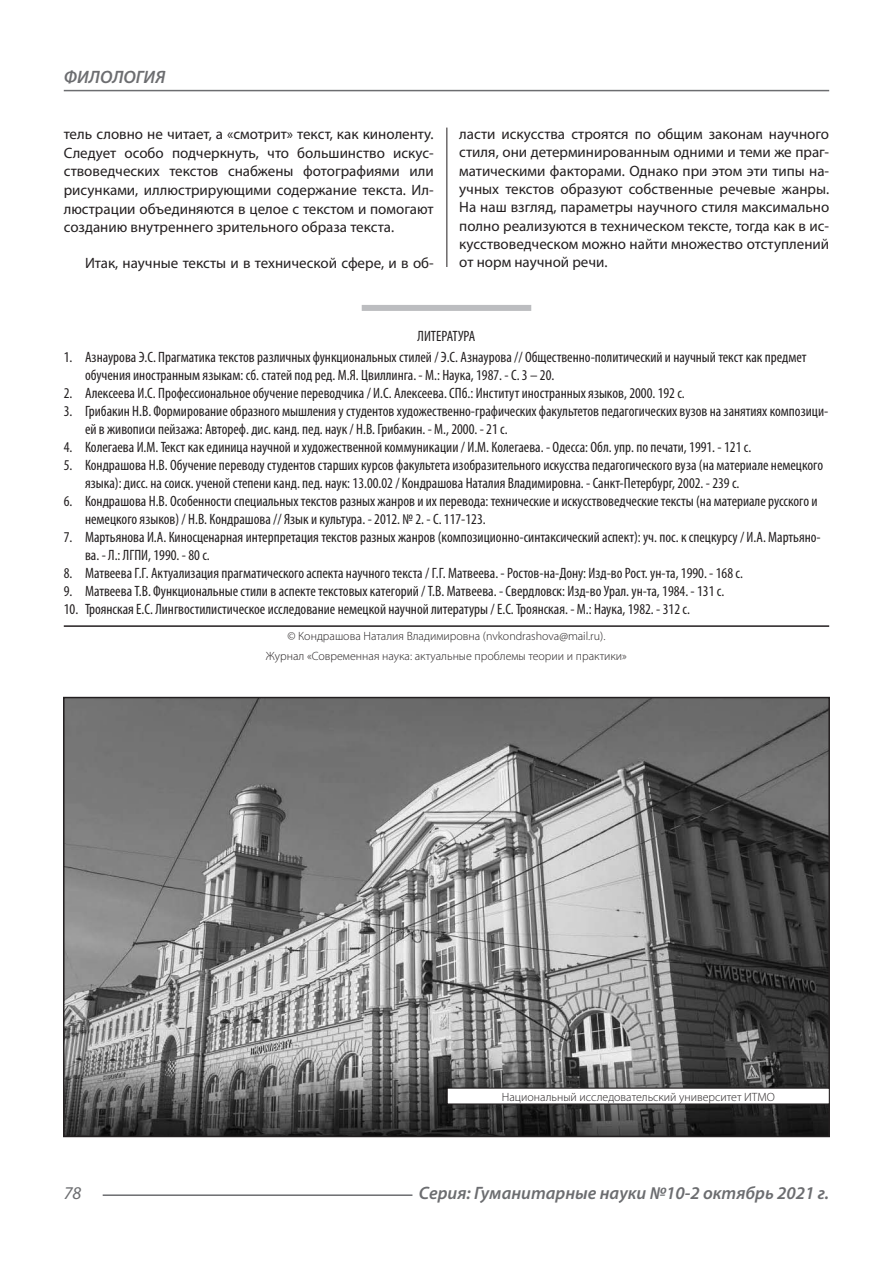
<style>
.page{position:relative;width:893px;height:1263px;background:#fff}
.page>*{position:absolute;margin:0;border:0;box-sizing:border-box;transform-origin:0 0}
.t1{font:italic 600 18px "Myriad Pro";color:#6c6d70}
.t2{font:italic 18px "Myriad Pro";color:#6c6d70}
.Библиография_Литерат{font:condensed 15px/18px "Myriad Pro";color:#231f20}
.Статья_текст{font:15px/18.3px "Myriad Pro";color:#231f20;text-align:justify}
.Автор_копирайт{font:300 12px "Myriad Pro";color:#231f20}
</style>
<div class="page">
<hr style="left:446px;top:128px;width:1px;height:1007px;background:#231f20">
<hr style="left:103px;top:1194px;width:309px;height:2px;background:#6c6d70">
<hr style="left:64px;top:90px;width:765px;height:1px;background:#6c6d70">
<div style="left:437px;top:267px;width:18px;height:869px;background:#fff"></div>
<div style="left:362px;top:305px;width:169px;height:6px;background:#bcbdc0"></div>
<hr style="left:64px;top:625px;width:765px;height:2px;background:#231f20">
<img style="left:66px;top:700px;width:761px;height:434px">
<div style="left:63px;top:697px;width:767px;height:440px;border:2px solid #231f20"></div>
<div style="left:447px;top:1088px;width:382px;height:16px;background:#fff"></div>
<div style="left:447px;top:1087px;width:383px;height:17px;border:1px solid #231f20"></div>
<p class="t1" style="left:64px;top:66px;width:103px">ФИЛОЛОГИЯ</p>
<p class="Статья_текст" style="left:64px;top:124px;width:371px">тель словно не читает, а «смотрит» текст, как киноленту.<br>Следует особо подчеркнуть, что большинство искус&shy;ствоведческих текстов снабжены фотографиями или рисунками, иллюстрирующими содержание текста. Ил&shy;люстрации объединяются в целое с текстом и помогают созданию внутреннего зрительного образа текста.</p>
<p class="Статья_текст" style="left:85px;top:253px;width:350px">Итак, научные тексты и в технической сфере, и в об-</p>
<p class="Статья_текст" style="left:459px;top:124px;width:371px">ласти искусства строятся по общим законам научного стиля, они детерминированным одними и теми же праг&shy;матическими факторами. Однако при этом эти типы на&shy;учных текстов образуют собственные речевые жанры.<br>На наш взгляд, параметры научного стиля максимально полно реализуются в техническом тексте, тогда как в ис&shy;кусствоведческом можно найти множество отступлений от норм научной речи.</p>
<p class="Библиография_Литерат" style="left:418px;top:327px;width:59px">ЛИТЕРАТУРА</p>
<p class="Библиография_Литерат" style="left:85px;top:348px;width:723px;text-indent:-21px">1. Азнаурова Э.С. Прагматика текстов различных функциональных стилей / Э.С. Азнаурова // Общественно-политический и научный текст как предмет обучения иностранным языкам: сб. статей под ред. М.Я. Цвиллинга. - М.: Наука, 1987. - С. 3 – 20.</p>
<p class="Библиография_Литерат" style="left:64px;top:384px;width:623px">2. Алексеева И.С. Профессиональное обучение переводчика / И.С. Алексеева. СПб.: Институт иностранных языков, 2000. 192 с.</p>
<p class="Библиография_Литерат" style="left:85px;top:402px;width:745px;text-indent:-21px">3. Грибакин Н.В. Формирование образного мышления у студентов художественно-графических факультетов педагогических вузов на занятиях композици&shy;ей в живописи пейзажа: Автореф. дис. канд. пед. наук / Н.В. Грибакин. - М., 2000. - 21 с.</p>
<p class="Библиография_Литерат" style="left:64px;top:438px;width:689px">4. Колегаева И.М. Текст как единица научной и художественной коммуникации / И.М. Колегаева. - Одесса: Обл. упр. по печати, 1991. - 121 с.</p>
<p class="Библиография_Литерат" style="left:85px;top:456px;width:740px;text-indent:-21px">5. Кондрашова Н.В. Обучение переводу студентов старших курсов факультета изобразительного искусства педагогического вуза (на материале немецкого языка): дисс. на соиск. ученой степени канд. пед. наук: 13.00.02 / Кондрашова Наталия Владимировна. - Санкт-Петербург, 2002. - 239 с.</p>
<p class="Библиография_Литерат" style="left:85px;top:492px;width:734px;text-indent:-21px">6. Кондрашова Н.В. Особенности специальных текстов разных жанров и их перевода: технические и искусствоведческие тексты (на материале русского и немецкого языков) / Н.В. Кондрашова // Язык и культура. - 2012. № 2. - С. 117-123.</p>
<p class="Библиография_Литерат" style="left:85px;top:528px;width:737px;text-indent:-21px">7. Мартьянова И.А. Киносценарная интерпретация текстов разных жанров (композиционно-синтаксический аспект): уч. пос. к спецкурсу / И.А. Мартьяно&shy;ва. - Л.: ЛГПИ, 1990. - 80 с.</p>
<p class="Библиография_Литерат" style="left:64px;top:564px;width:681px">8. Матвеева Г.Г. Актуализация прагматического аспекта научного текста / Г.Г. Матвеева. - Ростов-на-Дону: Изд-во Рост. ун-та, 1990. - 168 с.</p>
<p class="Библиография_Литерат" style="left:64px;top:582px;width:662px">9. Матвеева Т.В. Функциональные стили в аспекте текстовых категорий / Т.В. Матвеева. - Свердловск: Изд-во Урал. ун-та, 1984. - 131 с.</p>
<p class="Библиография_Литерат" style="left:64px;top:600px;width:628px">10. Троянская Е.С. Лингвостилистическое исследование немецкой научной литературы / Е.С. Троянская. - М.: Наука, 1982. - 312 с.</p>
<p class="Автор_копирайт" style="left:287px;top:629px;width:319px">© Кондрашова Наталия Владимировна (nvkondrashova@mail.ru).</p>
<p class="Автор_копирайт" style="left:266px;top:649px;width:363px">Журнал «Современная наука: актуальные проблемы теории и практики»</p>
<p class="Автор_копирайт" style="left:502px;top:1089px;width:274px">Национальный исследовательский университет ИТМО</p>
<p class="t2" style="left:64px;top:1182px;width:19px">78</p>
<p class="t1" style="left:419px;top:1182px;width:412px">Серия: Гуманитарные науки №10-2 октябрь 2021 г.</p>
</div>
